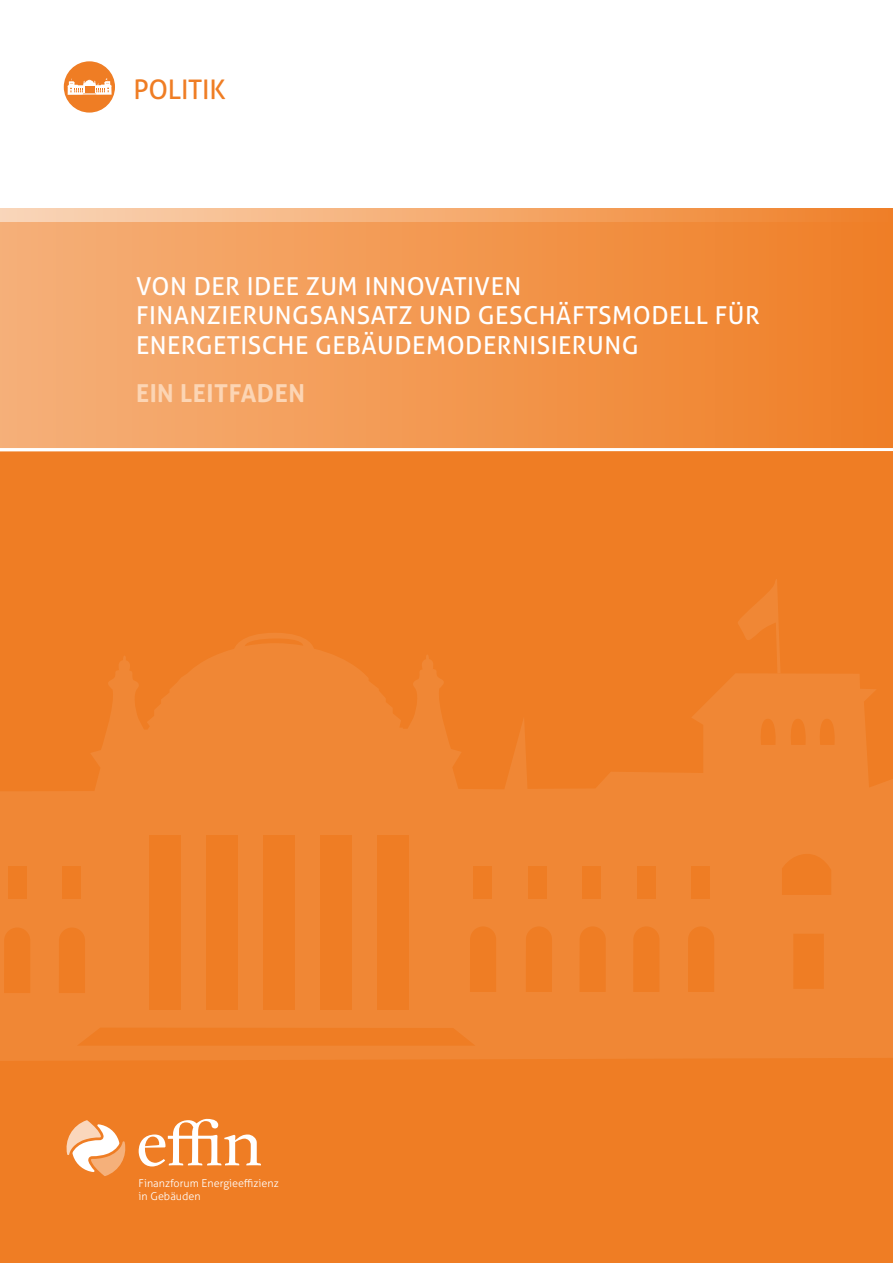
<style>
.page{position:relative;width:893px;height:1263px;background:#fff}
.page>*{position:absolute;margin:0;border:0;box-sizing:border-box;transform-origin:0 0}
.t1{font:27px "Aller";letter-spacing:-.01em;color:#ef7d24}
.t2{font:24.75px/29.7px "Aller";letter-spacing:.02em;color:#fff}
.t3{font:700 24.75px "Aller";letter-spacing:.02em;color:#fcd5b4}
.t4{font:300 10.8px/13px "Aller";color:#fff}
</style>
<div class="page">
<div style="left:0;top:209px;width:893px;height:1054px;background:#ef7d24"></div>
<div style="left:0;top:209px;width:893px;height:242px;background:linear-gradient(to right,#f5b17a,#ef7f26)"></div>
<svg style="left:0;top:209px;width:893px;height:12px;background:#f4ab71"></svg>
<hr style="left:0;top:448px;width:893px;height:3px;background:#fff">
<svg style="left:0;top:633px;width:893px;height:428px;fill:#f08735"></svg>
<svg style="left:736px;top:579px;width:45px;height:94px"></svg>
<div style="left:473px;top:866px;width:18px;height:33px;background:#ef7d24"></div>
<div style="left:63px;top:866px;width:18px;height:33px;background:#ef7d24"></div>
<div style="left:8px;top:866px;width:19px;height:33px;background:#ef7d24"></div>
<div style="left:529px;top:866px;width:18px;height:33px;background:#ef7d24"></div>
<div style="left:582px;top:866px;width:19px;height:33px;background:#ef7d24"></div>
<div style="left:637px;top:866px;width:19px;height:33px;background:#ef7d24"></div>
<div style="left:691px;top:866px;width:19px;height:33px;background:#ef7d24"></div>
<svg style="left:758px;top:719px;width:19px;height:26px"></svg>
<svg style="left:788px;top:719px;width:20px;height:26px"></svg>
<svg style="left:817px;top:719px;width:20px;height:26px"></svg>
<svg style="left:470px;top:926px;width:26px;height:66px"></svg>
<svg style="left:526px;top:926px;width:26px;height:66px"></svg>
<svg style="left:579px;top:926px;width:27px;height:66px"></svg>
<svg style="left:633px;top:926px;width:26px;height:66px"></svg>
<svg style="left:688px;top:926px;width:26px;height:66px"></svg>
<svg style="left:59px;top:927px;width:26px;height:66px"></svg>
<svg style="left:4px;top:927px;width:26px;height:66px"></svg>
<svg style="left:782px;top:853px;width:49px;height:42px"></svg>
<svg style="left:793px;top:934px;width:31px;height:55px"></svg>
<div style="left:149px;top:835px;width:32px;height:174px;background:#ef7d24"></div>
<div style="left:206px;top:835px;width:32px;height:174px;background:#ef7d24"></div>
<div style="left:263px;top:835px;width:32px;height:174px;background:#ef7d24"></div>
<div style="left:320px;top:835px;width:32px;height:174px;background:#ef7d24"></div>
<div style="left:377px;top:835px;width:32px;height:174px;background:#ef7d24"></div>
<svg style="left:77px;top:1028px;width:398px;height:18px"></svg>
<svg style="left:67px;top:1120px;width:58px;height:56px"></svg>
<svg style="left:139px;top:1119px;width:122px;height:47px"></svg>
<div style="left:64px;top:61px;width:51px;height:52px;background:#ef7d24;border-radius:50%"></div>
<svg style="left:67px;top:78px;width:45px;height:17px"></svg>
<p class="t1" style="left:134px;top:73px;width:94px">POLITIK</p>
<p class="t2" style="left:136px;top:271px;width:625px">VON DER IDEE ZUM INNOVATIVEN<br>FINANZIERUNGSANSATZ UND GESCHÄFTSMODELL FÜR<br>ENERGETISCHE GEBÄUDEMODERNISIERUNG</p>
<p class="t3" style="left:136px;top:378px;width:170px">EIN LEITFADEN</p>
<p class="t4" style="left:139px;top:1176px;width:142px">Finanzforum Energieeffizienz in Gebäuden</p>
</div>
